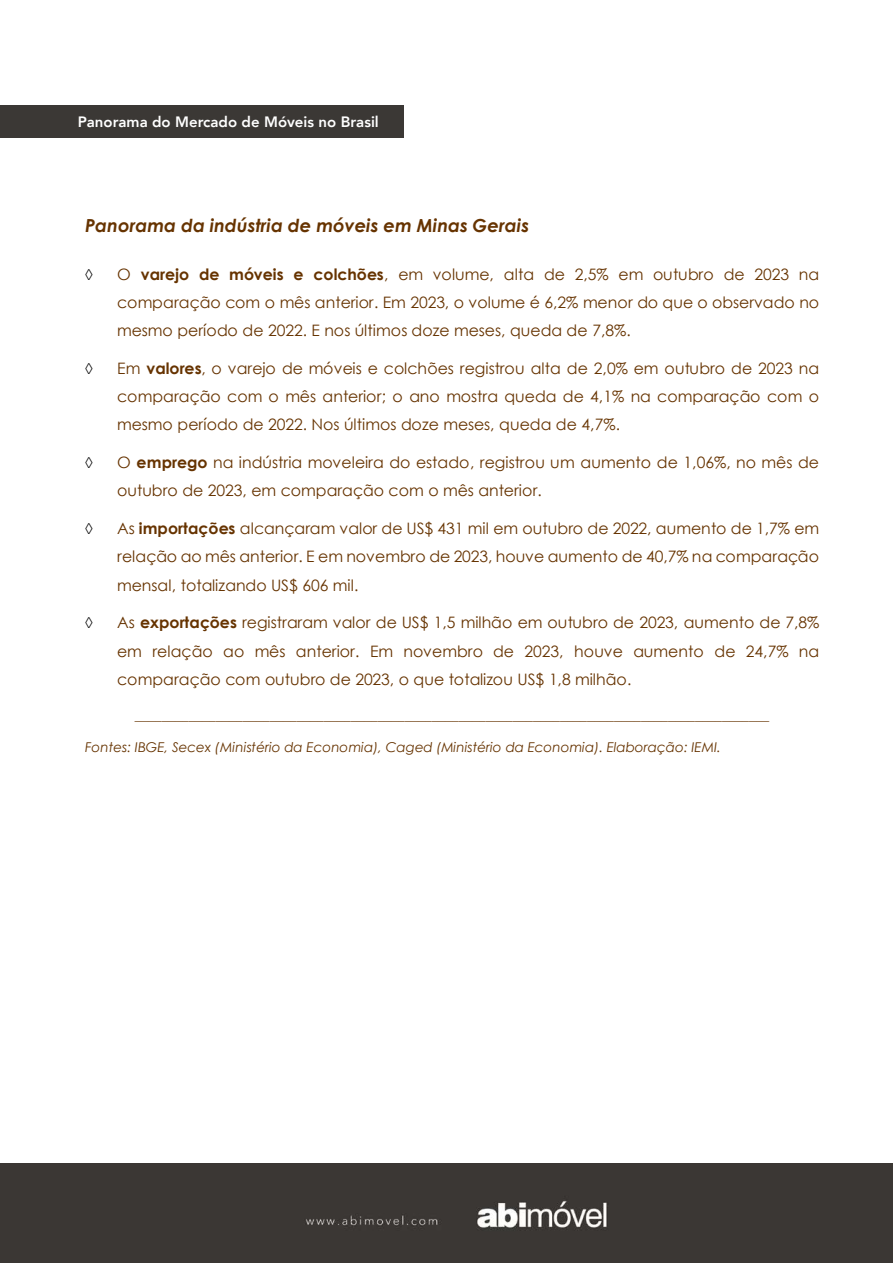
<style>
.page{position:relative;width:893px;height:1263px;background:#fff}
.page>*{position:absolute;margin:0;border:0;box-sizing:border-box;transform-origin:0 0}
.t1{font:italic 700 18px "Century Gothic";letter-spacing:.005em;color:#630}
.t2{font:15.75px/28.2px "Century Gothic";letter-spacing:-.005em;color:#630;text-align:justify}
.t3{font:800 15px "Avenir";color:#fff}
.t4{font:13.5px "Century Gothic";color:#630}
.t5{font:italic 13.5px "Century Gothic";color:#630}
.s1{color:#000}
.s2{font-weight:700}
</style>
<div class="page">
<div style="left:0;top:105px;width:404px;height:32px;background:#3b3835"></div>
<div style="left:0;top:1163px;width:893px;height:100px;background:#3b3734"></div>
<p class="t3" style="left:78px;top:111px;width:303px">Panorama do Mercado de Móveis no Brasil</p>
<p class="t1" style="left:85px;top:211px;width:446px">Panorama da indústria de móveis em Minas Gerais</p>
<p class="t2" style="left:117px;top:260px;width:704px;text-indent:-32px"><span class="s1">→</span> O <span class="s2">varejo de móveis e colchões</span>, em volume, alta de 2,5% em outubro de 2023 na comparação com o mês anterior. Em 2023, o volume é 6,2% menor do que o observado no mesmo período de 2022. E nos últimos doze meses, queda de 7,8%.</p>
<p class="t2" style="left:117px;top:354px;width:704px;text-indent:-32px"><span class="s1">→</span> Em <span class="s2">valores</span>, o varejo de móveis e colchões registrou alta de 2,0% em outubro de 2023 na comparação com o mês anterior; o ano mostra queda de 4,1% na comparação com o mesmo período de 2022. Nos últimos doze meses, queda de 4,7%.</p>
<p class="t2" style="left:117px;top:448px;width:703px;text-indent:-32px"><span class="s1">→</span> O <span class="s2">emprego</span> na indústria moveleira do estado, registrou um aumento de 1,06%, no mês de outubro de 2023, em comparação com o mês anterior.</p>
<p class="t2" style="left:117px;top:514px;width:704px;text-indent:-32px"><span class="s1">→</span> As <span class="s2">importações</span> alcançaram valor de US$ 431 mil em outubro de 2022, aumento de 1,7% em relação ao mês anterior. E em novembro de 2023, houve aumento de 40,7% na comparação mensal, totalizando US$ 606 mil.</p>
<p class="t2" style="left:117px;top:608px;width:704px;text-indent:-32px"><span class="s1">→</span> As <span class="s2">exportações</span> registraram valor de US$ 1,5 milhão em outubro de 2023, aumento de 7,8% em relação ao mês anterior. Em novembro de 2023, houve aumento de 24,7% na comparação com outubro de 2023, o que totalizou US$ 1,8 milhão.</p>
<p class="t4" style="left:135px;top:705px;width:636px">______________________________________________________________________________________________</p>
<p class="t5" style="left:85px;top:737px;width:637px">Fontes: IBGE, Secex (Ministério da Economia), Caged (Ministério da Economia). Elaboração: IEMI.</p>
</div>
